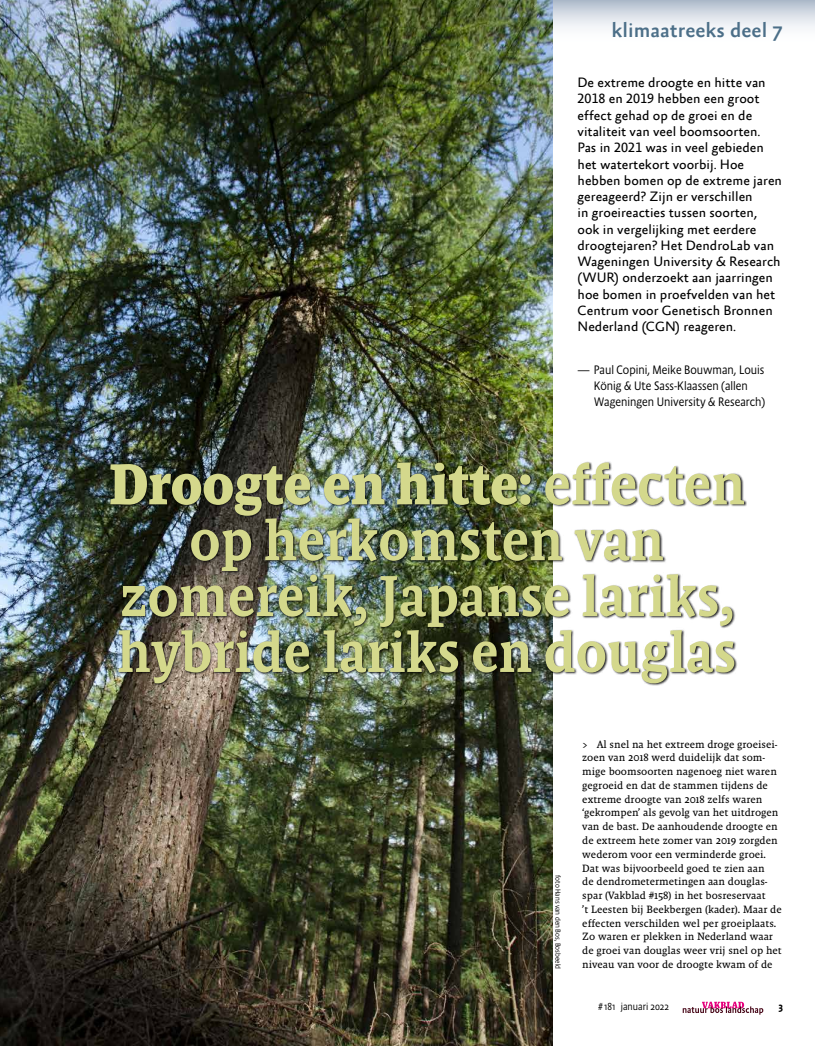
<style>
.page{position:relative;width:815px;height:1046px;background:#fff}
.page>*{position:absolute;margin:0;border:0;box-sizing:border-box;transform-origin:0 0}
.t1{font:500 58.62px/55.9px "Absara Headline Pro";letter-spacing:-.01em;color:#d4d88c;text-align:center}
.t2{font:500 21px "Absara Sans Offc Pro";color:#4c6f88}
.t3{font:13.75px/16.2px "Absara Sans Offc Pro";color:#000}
.t4{font:300 12.5px/16.2px "Absara Sans Headline Pro";color:#000}
.t5{font:10.75px/13.8px "Malaga OT";color:#000}
.t6{font:300 10.38px "Absara Sans Headline Pro";color:#000}
.t7{font:500 10.38px "Absara Sans Headline Pro";color:#000}
.t8{font:300 7.5px "Absara Sans Headline Pro";color:#000}
.s1{font-family:"Absara Sans Sc Offc Pro"}
.s2{font-weight:700}
</style>
<div class="page">
<svg style="left:683px;top:1001px;width:80px;height:13px"></svg>
<svg style="left:553px;top:0;width:262px;height:28px;background:#d4dae4"></svg>
<img style="left:0;top:0;width:553px;height:1045px">
<div style="left:109px;top:461px;width:638px;height:224px;background:#000;opacity:.86"></div>
<h2 class="t2" style="left:612px;top:19px;width:173px">klimaatreeks deel <span class="s1">7</span></h2>
<p class="t3" style="left:578px;top:75px;width:206px">De extreme droogte en hitte van<br>2018 en 2019 hebben een groot effect gehad op de groei en de vitaliteit van veel boomsoorten.<br>Pas in 2021 was in veel gebieden het watertekort voorbij. Hoe hebben bomen op de extreme jaren gereageerd? Zijn er verschillen<br>in groeireacties tussen soorten, ook in vergelijking met eerdere droogtejaren? Het DendroLab van<br>Wageningen University &amp; Research (WUR) onderzoekt aan jaarringen hoe bomen in proefvelden van het<br>Centrum voor Genetisch Bronnen<br>Nederland (CGN) reageren.</p>
<p class="t4" style="left:594px;top:361px;width:173px;text-indent:-16px">— Paul Copini, Meike Bouwman, Louis<br>König &amp; Ute Sass-Klaassen (allen<br>Wageningen University &amp; Research)</p>
<h1 class="t1" style="left:108px;top:456px;width:639px"><span class="s2">Droogte en hitte:</span> effecten op herkomsten van zomereik, Japanse lariks, hybride lariks en douglas</h1>
<p class="t8" style="left:563px;top:874px;width:95px;rotate:90deg">foto Hans van den Bos, Bosbeeld</p>
<p class="t5" style="left:582px;top:737px;width:201px">&gt; Al snel na het extreem droge groeisei&shy;zoen van 2018 werd duidelijk dat som&shy;mige boomsoorten nagenoeg niet waren gegroeid en dat de stammen tijdens de extreme droogte van 2018 zelfs waren ‘gekrompen’ als gevolg van het uitdrogen van de bast. De aanhoudende droogte en de extreem hete zomer van 2019 zorgden wederom voor een verminderde groei.<br>Dat was bijvoorbeeld goed te zien aan<br>de dendrometermetingen aan douglas&shy;spar (Vakblad #158) in het bosreservaat<br>’t Leesten bij Beekbergen (kader). Maar de effecten verschilden wel per groeiplaats.<br>Zo waren er plekken in Nederland waar de groei van douglas weer vrij snel op het niveau van voor de droogte kwam of de</p>
<p class="t6" style="left:598px;top:999px;width:73px"># 181 januari 2022</p>
<p class="t7" style="left:778px;top:999px;width:6px">3</p>
</div>
